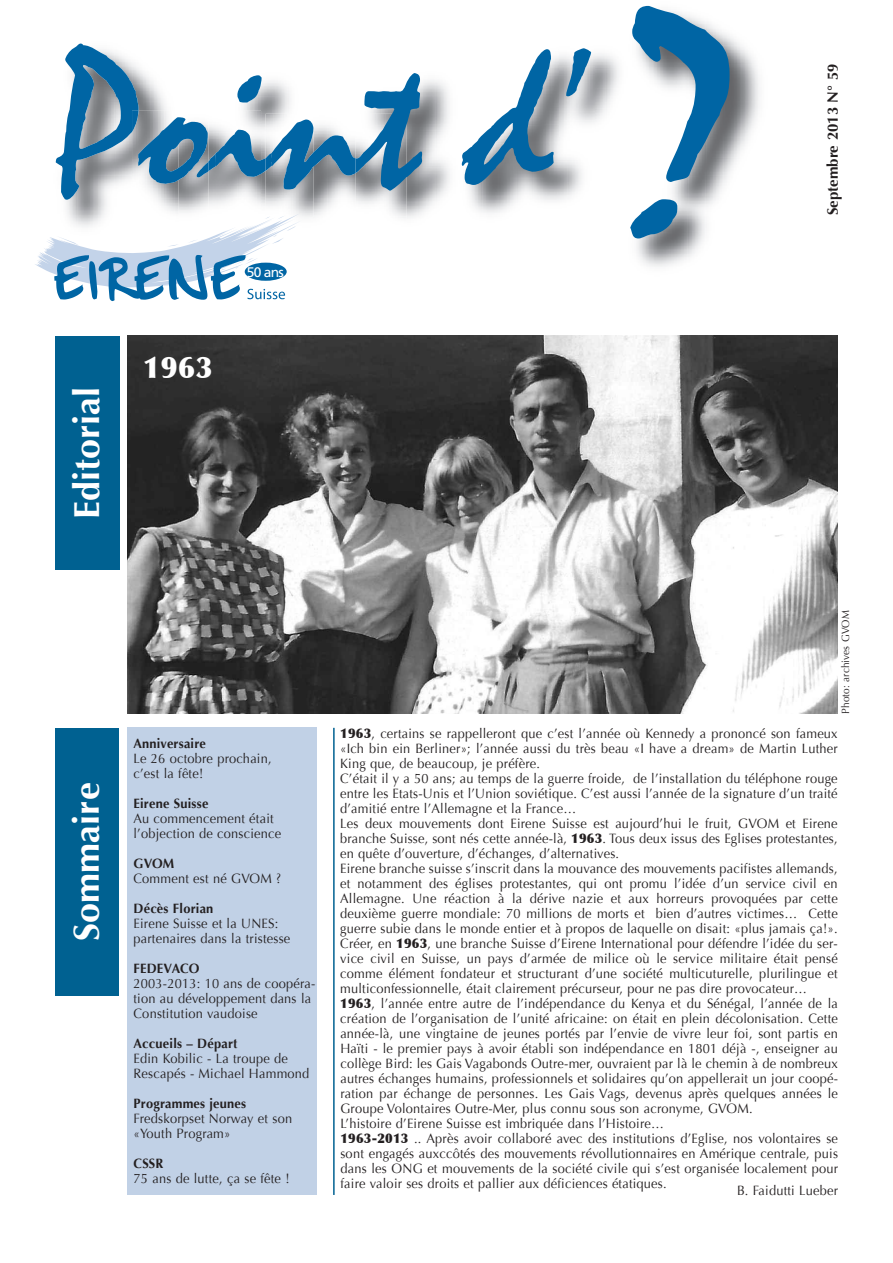
<style>
.page{position:relative;width:893px;height:1263px;background:#fff}
.page>*{position:absolute;margin:0;border:0;box-sizing:border-box;transform-origin:0 0}
.t1{font:700 36px "Optima";color:#fff}
.t2{font:900 30px "Optima";color:#fff;scale:.95 1}
.t3{font:700 15px "Optima";color:#231f20}
.t4{font:13.8px "Frutiger";color:#fff}
.t5{font:13.5px/15px "Optima";letter-spacing:.015em;color:#231f20;scale:.95 1}
.t6{font:700 13.5px "Optima";letter-spacing:.015em;color:#231f20;scale:.95 1}
.t7{font:10.5px "Optima";letter-spacing:.015em;color:#231f20;scale:.95 1}
.s1{font-weight:900}
</style>
<div class="page">
<img style="left:128px;top:336px;width:710px;height:377px">
<hr style="left:333px;top:728px;width:2px;height:467px;background:#006191">
<img style="left:55px;top:43px;width:52px;height:170px">
<img style="left:158px;top:200px;width:51px;height:13px">
<img style="left:266px;top:200px;width:48px;height:17px">
<img style="left:356px;top:80px;width:94px;height:138px">
<svg style="left:56px;top:44px;width:366px;height:156px"></svg>
<img style="left:468px;top:56px;width:114px;height:157px">
<svg style="left:462px;top:49px;width:92px;height:136px"></svg>
<img style="left:636px;top:5px;width:123px;height:262px">
<svg style="left:630px;top:6px;width:99px;height:232px"></svg>
<img style="left:594px;top:42px;width:38px;height:94px">
<img style="left:560px;top:52px;width:34px;height:84px">
<svg style="left:566px;top:48px;width:25px;height:48px"></svg>
<svg style="left:35px;top:213px;width:267px;height:88px"></svg>
<div style="left:245px;top:263px;width:42px;height:18px;background:#0065a4;border-radius:50%"></div>
<div style="left:55px;top:336px;width:65px;height:234px;background:#006191"></div>
<div style="left:128px;top:728px;width:189px;height:467px;background:#c1d1e6"></div>
<div style="left:55px;top:728px;width:64px;height:267px;background:#006191"></div>
<h1 class="t1" style="left:66px;top:519px;width:134px;rotate:-90deg">Editorial</h1>
<h2 class="t2" style="left:143px;top:349px;width:75px">1963</h2>
<p class="t4" style="left:247px;top:266px;width:39px">50 ans</p>
<p class="t3" style="left:824px;top:215px;width:153px;rotate:-90deg">Septembre 2013 N° 59</p>
<h1 class="t1" style="left:66px;top:940px;width:160px;rotate:-90deg">Sommaire</h1>
<p class="t6" style="left:134px;top:735px;width:78px">Anniversaire</p>
<p class="t5" style="left:134px;top:751px;width:147px">Le 26 octobre prochain, c’est la fête!</p>
<p class="t6" style="left:134px;top:795px;width:80px">Eirene Suisse</p>
<p class="t5" style="left:134px;top:811px;width:157px">Au commencement était l’objection de conscience</p>
<p class="t6" style="left:134px;top:855px;width:44px">GVOM</p>
<p class="t5" style="left:134px;top:871px;width:157px">Comment est né GVOM ?</p>
<p class="t6" style="left:134px;top:900px;width:86px">Décès Florian</p>
<p class="t5" style="left:134px;top:916px;width:166px">Eirene Suisse et la UNES: partenaires dans la tristesse</p>
<p class="t6" style="left:134px;top:960px;width:71px">FEDEVACO</p>
<p class="t5" style="left:134px;top:976px;width:193px">2003-2013: 10 ans de coopéra&shy;tion au développement dans la<br>Constitution vaudoise</p>
<p class="t6" style="left:134px;top:1035px;width:111px">Accueils – Départ</p>
<p class="t5" style="left:134px;top:1051px;width:187px">Edin Kobilic - La troupe de<br>Rescapés - Michael Hammond</p>
<p class="t6" style="left:134px;top:1095px;width:120px">Programmes jeunes</p>
<p class="t5" style="left:134px;top:1111px;width:168px">Fredskorpset Norway et son «Youth Program»</p>
<p class="t6" style="left:134px;top:1155px;width:33px">CSSR</p>
<p class="t5" style="left:134px;top:1171px;width:166px">75 ans de lutte, ça se fête !</p>
<p class="t7" style="left:839px;top:714px;width:110px;rotate:-90deg">Photo: archives GVOM</p>
<p class="t5" style="left:340px;top:726px;width:525px"><span class="s1">1963</span>, certains se rappelleront que c’est l’année où Kennedy a prononcé son fameux «Ich bin ein Berliner»; l’année aussi du très beau «I have a dream» de Martin Luther King que, de beaucoup, je préfère.<br>C’était il y a 50 ans; au temps de la guerre froide, de l’installation du téléphone rouge entre les Etats-Unis et l’Union soviétique. C’est aussi l’année de la signature d’un traité d’amitié entre l’Allemagne et la France…<br>Les deux mouvements dont Eirene Suisse est aujourd’hui le fruit, GVOM et Eirene branche Suisse, sont nés cette année-là, <span class="s1">1963</span>. Tous deux issus des Eglises protestantes, en quête d’ouverture, d’échanges, d’alternatives.<br>Eirene branche suisse s’inscrit dans la mouvance des mouvements pacifistes allemands, et notamment des églises protestantes, qui ont promu l’idée d’un service civil en Allemagne. Une réaction à la dérive nazie et aux horreurs provoquées par cette deuxième guerre mondiale: 70 millions de morts et bien d’autres victimes… Cette guerre subie dans le monde entier et à propos de laquelle on disait: «plus jamais ça!».<br>Créer, en <span class="s1">1963</span>, une branche Suisse d’Eirene International pour défendre l’idée du ser&shy;vice civil en Suisse, un pays d’armée de milice où le service militaire était pensé comme élément fondateur et structurant d’une société multicuturelle, plurilingue et multiconfessionnelle, était clairement précurseur, pour ne pas dire provocateur… <span class="s1">1963</span>, l’année entre autre de l’indépendance du Kenya et du Sénégal, l’année de la création de l’organisation de l’unité africaine: on était en plein décolonisation. Cette année-là, une vingtaine de jeunes portés par l’envie de vivre leur foi, sont partis en Haïti - le premier pays à avoir établi son indépendance en 1801 déjà -, enseigner au collège Bird: les Gais Vagabonds Outre-mer, ouvraient par là le chemin à de nombreux autres échanges humains, professionnels et solidaires qu’on appellerait un jour coopé&shy;ration par échange de personnes. Les Gais Vags, devenus après quelques années le Groupe Volontaires Outre-Mer, plus connu sous son acronyme, GVOM.<br>L’histoire d’Eirene Suisse est imbriquée dans l’Histoire…<br><span class="s1">1963-2013</span> .. Après avoir collaboré avec des institutions d’Eglise, nos volontaires se sont engagés auxccôtés des mouvements révollutionnaires en Amérique centrale, puis dans les ONG et mouvements de la société civile qui s’est organisée localement pour faire valoir ses droits et pallier aux déficiences étatiques.</p>
<p class="t5" style="left:737px;top:1183px;width:108px">B. Faidutti Lueber</p>
</div>
